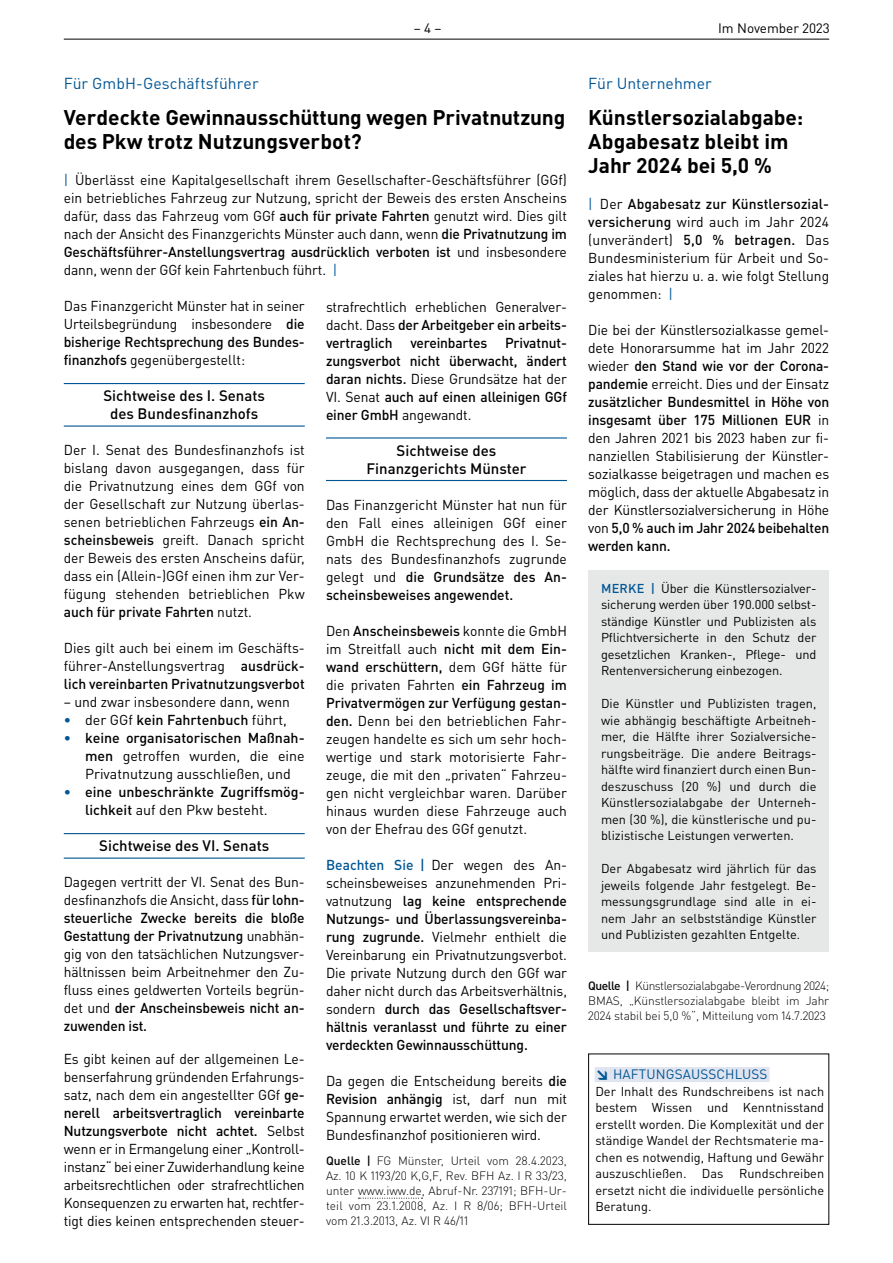
<style>
.page{position:relative;width:893px;height:1263px;background:#fff}
.page>*{position:absolute;margin:0;border:0;box-sizing:border-box;transform-origin:0 0}
.t1{font:700 21px/24px "DIN Pro";letter-spacing:-.005em;color:#000001}
.t2{font:15.75px "DIN Pro";color:#015695}
.t3{font:500 15px/18px "DIN Pro";color:#000001;text-align:center}
.t4{font:14.25px/18px "DIN Pro";letter-spacing:-.01em;color:#000001;text-align:justify}
.t5{font:500 14.25px/18px "DIN Pro";letter-spacing:-.01em;color:#000001}
.t6{font:13.5px "DIN Pro";letter-spacing:.01em;color:#015695}
.t7{font:13.5px "DIN Pro";color:#000001}
.t8{font:12.75px/16.5px "DIN Pro";color:#000001;text-align:justify}
.t9{font:300 12px/15px "DIN Pro";letter-spacing:-.01em;color:#000001;text-align:justify}
.s1{color:#015695}
.s2{font-weight:500}
.s3{font-weight:400}
.s4{font-weight:500;color:#015695}
.s5{font-weight:900}
</style>
<div class="page">
<hr style="left:64px;top:39px;width:765px;height:1px;background:#000001">
<div style="left:595px;top:1067px;width:174px;height:15px;background:#e0e4ef"></div>
<div style="left:588px;top:1053px;width:241px;height:172px;border:1px solid #000001"></div>
<div style="left:588px;top:570px;width:241px;height:382px;background:#e6e8e7"></div>
<hr style="left:64px;top:383px;width:241px;height:1px;background:#015695">
<hr style="left:64px;top:425px;width:241px;height:2px;background:#015695">
<hr style="left:64px;top:833px;width:241px;height:1px;background:#015695">
<hr style="left:64px;top:857px;width:241px;height:2px;background:#015695">
<hr style="left:326px;top:437px;width:241px;height:1px;background:#015695">
<hr style="left:326px;top:480px;width:241px;height:1px;background:#015695">
<svg style="left:358px;top:1198px;width:65px;height:1px"></svg>
<p class="t7" style="left:414px;top:19px;width:29px">– 4 –</p>
<p class="t7" style="left:718px;top:19px;width:113px">Im November 2023</p>
<p class="t2" style="left:64px;top:73px;width:196px">Für GmbH-Geschäftsführer</p>
<h1 class="t1" style="left:64px;top:105px;width:503px">Verdeckte Gewinnausschüttung wegen Privatnutzung des Pkw trotz Nutzungsverbot?</h1>
<p class="t4" style="left:64px;top:171px;width:505px"><span class="s1">|</span> Überlässt eine Kapitalgesellschaft ihrem Gesellschafter-Geschäftsführer (GGf) ein betriebliches Fahrzeug zur Nutzung, spricht der Beweis des ersten Anscheins dafür, dass das Fahrzeug vom GGf <span class="s2">auch für private Fahrten</span> genutzt wird. Dies gilt nach der Ansicht des Finanzgerichts Münster auch dann, wenn <span class="s2">die Privatnutzung im Geschäftsführer-Anstellungsvertrag ausdrücklich verboten ist</span> und insbesondere dann, wenn der GGf kein Fahrtenbuch führt. <span class="s1">|</span></p>
<p class="t4" style="left:64px;top:296px;width:242px">Das Finanzgericht Münster hat in seiner Urteilsbegründung insbesondere <span class="s2">die bisherige Rechtsprechung des Bundes&shy;finanzhofs</span> gegenübergestellt:</p>
<p class="t3" style="left:103px;top:386px;width:163px">Sichtweise des I. Senats des Bundesfinanzhofs</p>
<p class="t4" style="left:64px;top:440px;width:242px">Der I. Senat des Bundesfinanzhofs ist bislang davon ausgegangen, dass für die Privatnutzung eines dem GGf von der Gesellschaft zur Nutzung überlas&shy;senen betrieblichen Fahrzeugs <span class="s2">ein An&shy;scheinsbeweis</span> greift. Danach spricht der Beweis des ersten Anscheins dafür, dass ein (Allein-)GGf einen ihm zur Ver&shy;fügung stehenden betrieblichen Pkw <span class="s2">auch für private Fahrten</span> nutzt.</p>
<p class="t4" style="left:64px;top:638px;width:242px">Dies gilt auch bei einem im Geschäfts&shy;führer-Anstellungsvertrag <span class="s2">ausdrück&shy;lich vereinbarten Privatnutzungsverbot</span></p>
<p class="t4" style="left:64px;top:692px;width:228px">– und zwar insbesondere dann, wenn</p>
<p class="t5" style="left:64px;top:710px;width:225px"><span class="s1">•</span> <span class="s3">der GGf</span> kein Fahrtenbuch <span class="s3">führt,</span></p>
<p class="t4" style="left:85px;top:728px;width:221px;text-indent:-21px"><span class="s4">•</span> <span class="s2">keine organisatorischen Maßnah&shy;men</span> getroffen wurden, die eine Privatnutzung ausschließen, und</p>
<p class="t5" style="left:85px;top:782px;width:221px;text-indent:-21px"><span class="s1">•</span> eine unbeschränkte Zugriffsmög&shy;lichkeit <span class="s3">auf den Pkw besteht.</span></p>
<p class="t3" style="left:99px;top:836px;width:172px">Sichtweise des VI. Senats</p>
<p class="t4" style="left:64px;top:872px;width:242px">Dagegen vertritt der VI. Senat des Bun&shy;desfinanzhofs die Ansicht, dass <span class="s2">für lohn&shy;steuerliche Zwecke bereits die bloße Gestattung der Privatnutzung</span> unabhän&shy;gig von den tatsächlichen Nutzungsver&shy;hältnissen beim Arbeitnehmer den Zu&shy;fluss eines geldwerten Vorteils begrün&shy;det und <span class="s2">der Anscheinsbeweis nicht an&shy;zuwenden ist.</span></p>
<p class="t4" style="left:64px;top:1049px;width:242px">Es gibt keinen auf der allgemeinen Le&shy;benserfahrung gründenden Erfahrungs&shy;satz, nach dem ein angestellter GGf <span class="s2">ge&shy;nerell arbeitsvertraglich vereinbarte Nutzungsverbote nicht achtet.</span> Selbst wenn er in Ermangelung einer „Kontroll&shy;instanz“ bei einer Zuwiderhandlung keine arbeitsrechtlichen oder strafrechtlichen Konsequenzen zu erwarten hat, rechtfer&shy;tigt dies keinen entsprechenden steuer-</p>
<p class="t5" style="left:326px;top:297px;width:242px;text-align:justify"><span class="s3">strafrechtlich erheblichen Generalver&shy;dacht. Dass</span> der Arbeitgeber ein arbeits&shy;vertraglich vereinbartes Privatnut&shy;zungsverbot nicht überwacht, ändert daran nichts. <span class="s3">Diese Grundsätze hat der VI. Senat</span> auch auf einen alleinigen GGf einer GmbH <span class="s3">angewandt.</span></p>
<p class="t3" style="left:366px;top:440px;width:161px">Sichtweise des<br>Finanzgerichts Münster</p>
<p class="t4" style="left:326px;top:495px;width:242px">Das Finanzgericht Münster hat nun für den Fall eines alleinigen GGf einer GmbH die Rechtsprechung des I. Se&shy;nats des Bundesfinanzhofs zugrunde gelegt und <span class="s2">die Grundsätze des An&shy;scheinsbeweises angewendet.</span></p>
<p class="t4" style="left:326px;top:621px;width:242px">Den <span class="s2">Anscheinsbeweis</span> konnte die GmbH im Streitfall auch <span class="s2">nicht mit dem Ein&shy;wand erschüttern,</span> dem GGf hätte für die privaten Fahrten <span class="s2">ein Fahrzeug im Privatvermögen zur Verfügung gestan&shy;den.</span> Denn bei den betrieblichen Fahr&shy;zeugen handelte es sich um sehr hoch&shy;wertige und stark motorisierte Fahr&shy;zeuge, die mit den „privaten“ Fahrzeu&shy;gen nicht vergleichbar waren. Darüber hinaus wurden diese Fahrzeuge auch von der Ehefrau des GGf genutzt.</p>
<p class="t4" style="left:326px;top:855px;width:242px"><span class="s4">Beachten Sie |</span> Der wegen des An&shy;scheinsbeweises anzunehmenden Pri&shy;vatnutzung <span class="s2">lag keine entsprechende Nutzungs- und Überlassungsvereinba&shy;rung zugrunde.</span> Vielmehr enthielt die Vereinbarung ein Privatnutzungsverbot.<br>Die private Nutzung durch den GGf war daher nicht durch das Arbeitsverhältnis, sondern <span class="s2">durch das Gesellschaftsver&shy;hältnis veranlasst und führte zu einer verdeckten Gewinnausschüttung.</span></p>
<p class="t4" style="left:326px;top:1071px;width:242px">Da gegen die Entscheidung bereits <span class="s2">die Revision anhängig</span> ist, darf nun mit Spannung erwartet werden, wie sich der Bundesfinanzhof positionieren wird.</p>
<p class="t9" style="left:326px;top:1153px;width:242px"><span class="s2">Quelle |</span> FG Münster, Urteil vom 28.4.2023, Az. 10 K 1193/20 K,G,F, Rev. BFH Az. I R 33/23, unter www.iww.de, Abruf-Nr. 237191; BFH-Ur&shy;teil vom 23.1.2008, Az. I R 8/06; BFH-Urteil vom 21.3.2013, Az. VI R 46/11</p>
<p class="t2" style="left:588px;top:73px;width:125px">Für Unternehmer</p>
<h1 class="t1" style="left:588px;top:105px;width:217px">Künstlersozialabgabe:<br>Abgabesatz bleibt im<br>Jahr 2024 bei 5,0 %</h1>
<p class="t4" style="left:588px;top:195px;width:242px"><span class="s1">|</span> Der <span class="s2">Abgabesatz zur Künstlersozial&shy;versicherung</span> wird auch im Jahr 2024 (unverändert) <span class="s2">5,0 % betragen.</span> Das Bundesministerium für Arbeit und So&shy;ziales hat hierzu u. a. wie folgt Stellung genommen: <span class="s1">|</span></p>
<p class="t4" style="left:588px;top:321px;width:242px">Die bei der Künstlersozialkasse gemel&shy;dete Honorarsumme hat im Jahr 2022 wieder <span class="s2">den Stand wie vor der Corona&shy;pandemie</span> erreicht. Dies und der Einsatz <span class="s2">zusätzlicher Bundesmittel in Höhe von insgesamt über 175 Millionen EUR</span> in den Jahren 2021 bis 2023 haben zur fi&shy;nanziellen Stabilisierung der Künstler&shy;sozialkasse beigetragen und machen es möglich, dass der aktuelle Abgabesatz in der Künstlersozialversicherung in Höhe von <span class="s2">5,0 % auch im Jahr 2024 beibehalten werden kann.</span></p>
<p class="t8" style="left:601px;top:579px;width:217px"><span class="s4">MERKE |</span> Über die Künstlersozialver&shy;sicherung werden über 190.000 selbst&shy;ständige Künstler und Publizisten als Pflichtversicherte in den Schutz der gesetzlichen Kranken-, Pflege- und Rentenversicherung einbezogen.</p>
<p class="t8" style="left:601px;top:695px;width:217px">Die Künstler und Publizisten tragen, wie abhängig beschäftigte Arbeitneh&shy;mer, die Hälfte ihrer Sozialversiche&shy;rungsbeiträge. Die andere Beitrags&shy;hälfte wird finanziert durch einen Bun&shy;deszuschuss (20 %) und durch die Künstlersozialabgabe der Unterneh&shy;men (30 %), die künstlerische und pu&shy;blizistische Leistungen verwerten.</p>
<p class="t8" style="left:601px;top:860px;width:217px">Der Abgabesatz wird jährlich für das jeweils folgende Jahr festgelegt. Be&shy;messungsgrundlage sind alle in ei&shy;nem Jahr an selbstständige Künstler und Publizisten gezahlten Entgelte.</p>
<p class="t9" style="left:588px;top:978px;width:242px"><span class="s2">Quelle |</span> Künstlersozialabgabe-Verordnung 2024; BMAS, „Künstlersozialabgabe bleibt im Jahr 2024 stabil bei 5,0 %“, Mitteilung vom 14.7.2023</p>
<p class="t6" style="left:595px;top:1065px;width:173px"><span class="s5">↘</span> HAFTUNGSAUSSCHLUSS</p>
<p class="t8" style="left:595px;top:1082px;width:230px">Der Inhalt des Rundschreibens ist nach bestem Wissen und Kenntnisstand erstellt worden. Die Komplexität und der ständige Wandel der Rechtsmaterie ma&shy;chen es notwendig, Haftung und Gewähr auszuschließen. Das Rundschreiben ersetzt nicht die individuelle persönliche Beratung.</p>
</div>
